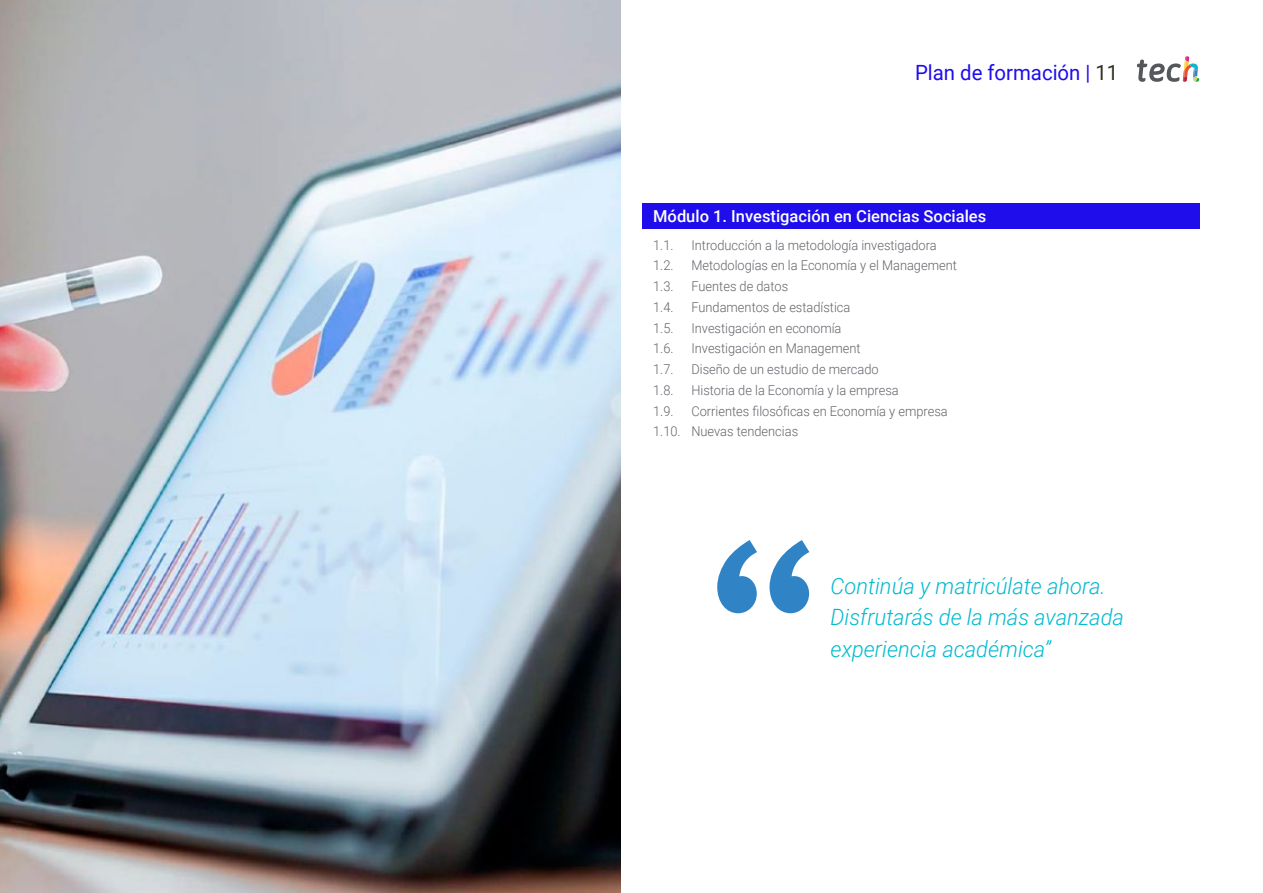
<style>
.page{position:relative;width:1263px;height:893px;background:#fff}
.page>*{position:absolute;margin:0;border:0;box-sizing:border-box;transform-origin:0 0}
.t1{font:italic 300 22.5px/31.5px "Roboto";color:#00bacf}
.t2{font:21px "Roboto";color:#1f0dec}
.t3{font:500 16.5px "Roboto";color:#fff}
.t4{font:300 13.5px/20.7px "Roboto";color:#61646a;scale:.95 1}
.s1{color:#312e20}
</style>
<div class="page">
<svg style="left:717px;top:540px;width:92px;height:73px"></svg>
<img style="left:0;top:0;width:621px;height:893px">
<div style="left:642px;top:204px;width:557px;height:25px;background:#1f0dec"></div>
<svg style="left:1137px;top:56px;width:62px;height:26px"></svg>
<h2 class="t2" style="left:915px;top:57px;width:205px">Plan de formación | <span class="s1">11</span></h2>
<p class="t3" style="left:653px;top:205px;width:335px">Módulo 1. Investigación en Ciencias Sociales</p>
<p class="t4" style="left:653px;top:234px;width:23px">1.1.</p>
<p class="t4" style="left:691px;top:234px;width:260px">Introducción a la metodología investigadora</p>
<p class="t4" style="left:653px;top:255px;width:23px">1.2.</p>
<p class="t4" style="left:691px;top:255px;width:281px">Metodologías en la Economía y el Management</p>
<p class="t4" style="left:653px;top:275px;width:23px">1.3.</p>
<p class="t4" style="left:691px;top:275px;width:103px">Fuentes de datos</p>
<p class="t4" style="left:653px;top:296px;width:23px">1.4.</p>
<p class="t4" style="left:691px;top:296px;width:169px">Fundamentos de estadística</p>
<p class="t4" style="left:653px;top:317px;width:23px">1.5.</p>
<p class="t4" style="left:691px;top:317px;width:159px">Investigación en economía</p>
<p class="t4" style="left:653px;top:338px;width:23px">1.6.</p>
<p class="t4" style="left:691px;top:338px;width:179px">Investigación en Management</p>
<p class="t4" style="left:653px;top:358px;width:23px">1.7.</p>
<p class="t4" style="left:691px;top:358px;width:199px">Diseño de un estudio de mercado</p>
<p class="t4" style="left:653px;top:379px;width:23px">1.8.</p>
<p class="t4" style="left:691px;top:379px;width:220px">Historia de la Economía y la empresa</p>
<p class="t4" style="left:653px;top:400px;width:23px">1.9.</p>
<p class="t4" style="left:653px;top:400px;width:312px;text-indent:38px">Corrientes filosóficas en Economía y empresa<br>1.10. Nuevas tendencias</p>
<h1 class="t1" style="left:831px;top:569px;width:295px">Continúa y matricúlate ahora.<br>Disfrutarás de la más avanzada experiencia académica”</h1>
</div>
